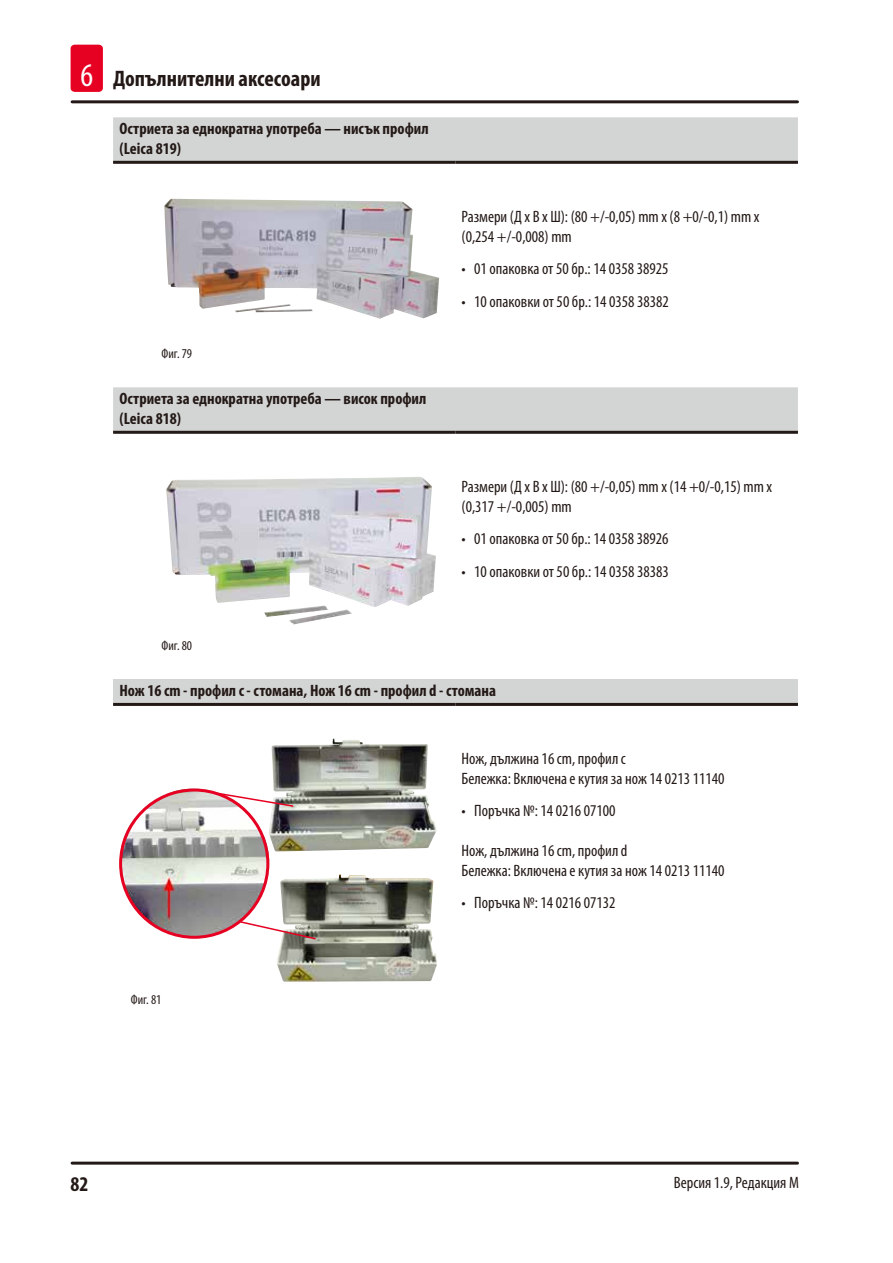
<style>
.page{position:relative;width:893px;height:1263px;background:#fff}
.page>*{position:absolute;margin:0;border:0;box-sizing:border-box;transform-origin:0 0}
.t1{font:700 condensed 22.5px "Myriad Pro";color:#231916}
.t2{font:700 condensed 21px "Myriad Pro";color:#231916}
.Table_text{font:condensed 16.5px/19.8px "Myriad Pro";color:#231916}
.Table_heading{font:700 condensed 16.5px/19.8px "Myriad Pro";color:#231916}
.t3{font:condensed 13.5px "Myriad Pro";color:#231916}
.s1{font-weight:400;font-size:33px;color:#fff}
</style>
<div class="page">
<hr style="left:72px;top:1161px;width:725px;height:3px;background:#231916">
<hr style="left:72px;top:100px;width:725px;height:3px;background:#231916">
<div style="left:71px;top:45px;width:32px;height:47px;background:#e60021;border-radius:4px"></div>
<div style="left:113px;top:117px;width:685px;height:44px;background:#d3d4d4"></div>
<hr style="left:113px;top:161px;width:342px;height:3px;background:#231916">
<hr style="left:455px;top:161px;width:343px;height:3px;background:#231916">
<img style="left:164px;top:199px;width:275px;height:120px">
<div style="left:113px;top:387px;width:685px;height:44px;background:#d3d4d4"></div>
<hr style="left:113px;top:431px;width:342px;height:3px;background:#231916">
<hr style="left:455px;top:431px;width:343px;height:3px;background:#231916">
<img style="left:166px;top:477px;width:270px;height:148px">
<div style="left:113px;top:679px;width:685px;height:25px;background:#d3d4d4"></div>
<hr style="left:113px;top:703px;width:342px;height:3px;background:#231916">
<hr style="left:455px;top:703px;width:343px;height:3px;background:#231916">
<img style="left:265px;top:738px;width:172px;height:117px">
<img style="left:277px;top:874px;width:160px;height:108px">
<img style="left:120px;top:834px;width:55px;height:100px">
<div style="left:119px;top:788px;width:150px;height:151px;border:3px solid #e60021;border-radius:50%"></div>
<svg style="left:217px;top:792px;width:77px;height:16px"></svg>
<svg style="left:239px;top:920px;width:78px;height:20px"></svg>
<h1 class="t1" style="left:80px;top:65px;width:242px"><span class="s1">6</span> Допълнителни аксесоари</h1>
<p class="Table_heading" style="left:119px;top:118px;width:311px">Остриета за еднократна употреба — нисък профил (Leica 819)</p>
<p class="t3" style="left:162px;top:345px;width:32px">Фиг. 79</p>
<p class="Table_heading" style="left:119px;top:388px;width:308px">Остриета за еднократна употреба — висок профил (Leica 818)</p>
<p class="t3" style="left:162px;top:637px;width:32px">Фиг. 80</p>
<p class="Table_text" style="left:461px;top:206px;width:299px">Размери (Д x В x Ш): (80 +/-0,05) mm x (8 +0/-0,1) mm x (0,254 +/-0,008) mm</p>
<p class="Table_text" style="left:461px;top:259px;width:208px">• 01 опаковка от 50 бр.: 14 0358 38925</p>
<p class="Table_text" style="left:461px;top:291px;width:209px">• 10 опаковки от 50 бр.: 14 0358 38382</p>
<p class="Table_text" style="left:461px;top:476px;width:312px">Размери (Д x В x Ш): (80 +/-0,05) mm x (14 +0/-0,15) mm x (0,317 +/-0,005) mm</p>
<p class="Table_text" style="left:461px;top:529px;width:208px">• 01 опаковка от 50 бр.: 14 0358 38926</p>
<p class="Table_text" style="left:461px;top:561px;width:209px">• 10 опаковки от 50 бр.: 14 0358 38383</p>
<p class="Table_heading" style="left:119px;top:680px;width:378px">Нож 16 cm - профил c - стомана, Нож 16 cm - профил d - стомана</p>
<p class="t3" style="left:131px;top:991px;width:32px">Фиг. 81</p>
<p class="Table_text" style="left:461px;top:748px;width:166px">Нож, дължина 16 cm, профил c</p>
<p class="Table_text" style="left:461px;top:768px;width:265px">Бележка: Включена е кутия за нож 14 0213 11140</p>
<p class="Table_text" style="left:461px;top:801px;width:156px">• Поръчка №: 14 0216 07100</p>
<p class="Table_text" style="left:461px;top:840px;width:167px">Нож, дължина 16 cm, профил d</p>
<p class="Table_text" style="left:461px;top:860px;width:265px">Бележка: Включена е кутия за нож 14 0213 11140</p>
<p class="Table_text" style="left:461px;top:893px;width:156px">• Поръчка №: 14 0216 07132</p>
<p class="t2" style="left:71px;top:1171px;width:19px">82</p>
<p class="Table_text" style="left:674px;top:1172px;width:127px">Версия 1.9, Редакция M</p>
</div>
